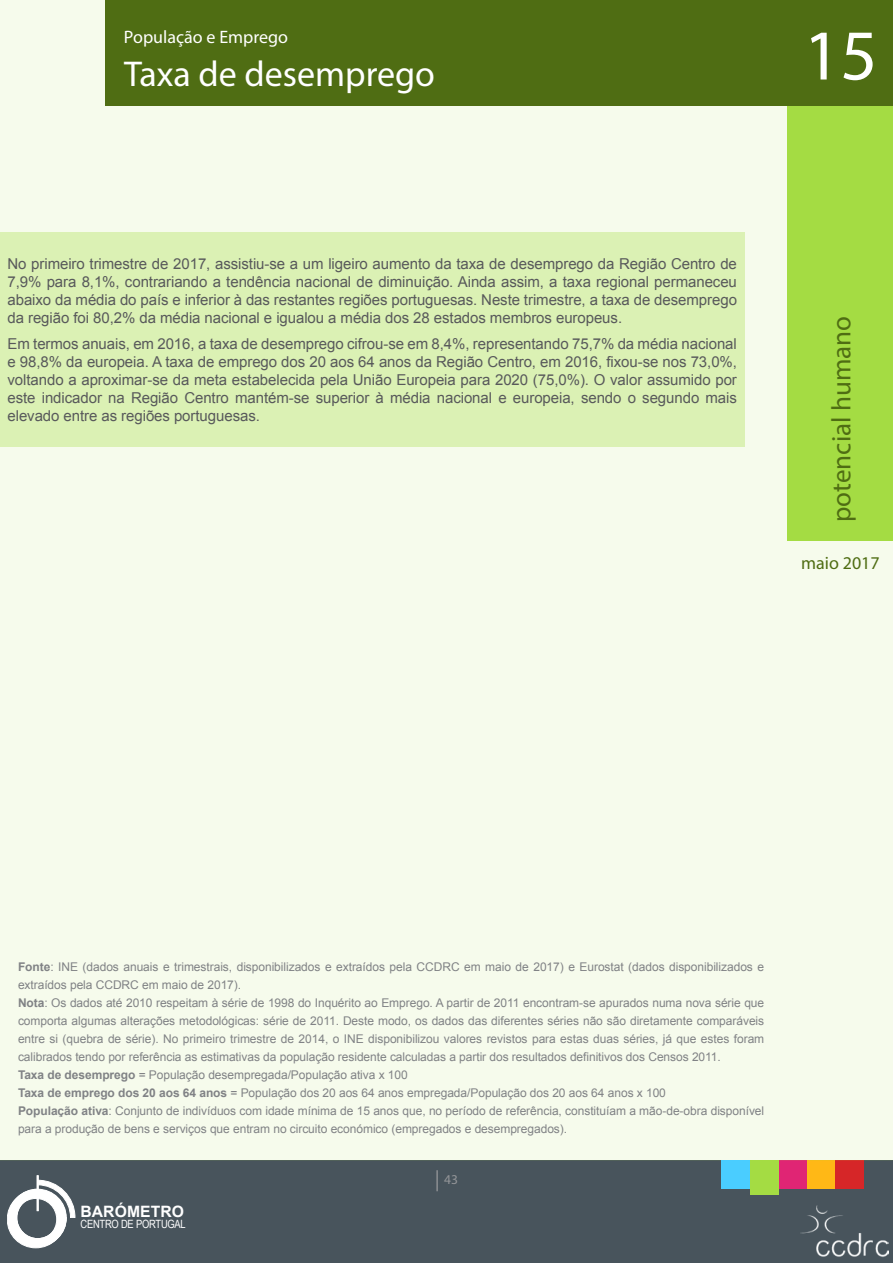
<style>
.page{position:relative;width:893px;height:1263px;background:#fff}
.page>*{position:absolute;margin:0;border:0;box-sizing:border-box;transform-origin:0 0}
.t1{font:72px "Myriad Pro";color:#fff}
.t2{font:36px "Myriad Pro";color:#fff}
.t3{font:27px "Myriad Pro";color:#4f6d13}
.t4{font:18px "Myriad Pro";color:#fff}
.t5{font:18px "Myriad Pro";color:#4f6d13}
.t6{font:700 15.6px "Arial";letter-spacing:.005em;color:#fff}
.t7{font:15px/18px "Arial";letter-spacing:-.005em;color:#58595b;text-align:justify}
.t8{font:13.5px "Myriad Pro";color:#939598}
.t9{font:12px/18px "Arial";letter-spacing:-.005em;color:#808285}
.t10{font:11.4px "Arial Narrow";letter-spacing:-.025em;color:#fff}
.s1{font-weight:700}
.s2{font-size:21px}
</style>
<div class="page">
<div style="left:0;top:1160px;width:893px;height:103px;background:#48545c"></div>
<div style="left:807px;top:1160px;width:29px;height:29px;background:#ffb816"></div>
<img style="left:800px;top:1205px;width:88px;height:52px">
<svg style="left:7px;top:1179px;width:69px;height:69px"></svg>
<div style="left:37px;top:1176px;width:1px;height:34px;border:1px solid #fff"></div>
<div style="left:778px;top:1160px;width:29px;height:29px;background:#e02574"></div>
<div style="left:836px;top:1160px;width:28px;height:29px;background:#d62628"></div>
<div style="left:0;top:0;width:893px;height:1160px;background:#f6fbec"></div>
<div style="left:750px;top:1160px;width:28px;height:35px;background:#a4dc43"></div>
<div style="left:722px;top:1160px;width:28px;height:29px;background:#4acdff"></div>
<div style="left:105px;top:0;width:788px;height:105px;background:#4f6d13"></div>
<div style="left:788px;top:105px;width:105px;height:435px;background:#a4dc43"></div>
<div style="left:0;top:233px;width:744px;height:214px;background:#dbf1b4"></div>
<h3 class="t4" style="left:124px;top:26px;width:166px">População e Emprego</h3>
<h2 class="t2" style="left:124px;top:52px;width:313px">Taxa de desemprego</h2>
<h1 class="t1" style="left:803px;top:11px;width:75px">15</h1>
<p class="t7" style="left:8px;top:255px;width:731px">No primeiro trimestre de 2017, assistiu-se a um ligeiro aumento da taxa de desemprego da Região Centro de 7,9% para 8,1%, contrariando a tendência nacional de diminuição. Ainda assim, a taxa regional permaneceu abaixo da média do país e inferior à das restantes regiões portuguesas. Neste trimestre, a taxa de desemprego da região foi 80,2% da média nacional e igualou a média dos 28 estados membros europeus.</p>
<p class="t7" style="left:8px;top:335px;width:731px">Em termos anuais, em 2016, a taxa de desemprego cifrou-se em 8,4%, representando 75,7% da média nacional e 98,8% da europeia. A taxa de emprego dos 20 aos 64 anos da Região Centro, em 2016, fixou-se nos 73,0%, voltando a aproximar-se da meta estabelecida pela União Europeia para 2020 (75,0%). O valor assumido por este indicador na Região Centro mantém-se superior à média nacional e europeia, sendo o segundo mais elevado entre as regiões portuguesas.</p>
<h3 class="t3" style="left:825px;top:522px;width:208px;rotate:-90deg">potencial humano</h3>
<h3 class="t5" style="left:801px;top:551px;width:80px">maio 2017</h3>
<p class="t9" style="left:18px;top:958px;width:748px"><span class="s1">Fonte</span>: INE (dados anuais e trimestrais, disponibilizados e extraídos pela CCDRC em maio de 2017) e Eurostat (dados disponibilizados e extraídos pela CCDRC em maio de 2017).<br><span class="s1">Nota</span>: Os dados até 2010 respeitam à série de 1998 do Inquérito ao Emprego. A partir de 2011 encontram-se apurados numa nova série que comporta algumas alterações metodológicas: série de 2011. Deste modo, os dados das diferentes séries não são diretamente comparáveis entre si (quebra de série). No primeiro trimestre de 2014, o INE disponibilizou valores revistos para estas duas séries, já que estes foram calibrados tendo por referência as estimativas da população residente calculadas a partir dos resultados definitivos dos Censos 2011.<br><span class="s1">Taxa de desemprego</span> = População desempregada/População ativa x 100<br><span class="s1">Taxa de emprego dos 20 aos 64 anos</span> = População dos 20 aos 64 anos empregada/População dos 20 aos 64 anos x 100<br><span class="s1">População ativa</span>: Conjunto de indivíduos com idade mínima de 15 anos que, no período de referência, constituíam a mão-de-obra disponível para a produção de bens e serviços que entram no circuito económico (empregados e desempregados).</p>
<h3 class="t6" style="left:81px;top:1200px;width:105px">BARÓMETRO</h3>
<p class="t10" style="left:81px;top:1215px;width:107px">CENTRO DE PORTUGAL</p>
<p class="t8" style="left:435px;top:1171px;width:25px"><span class="s2">|</span> 43</p>
</div>
